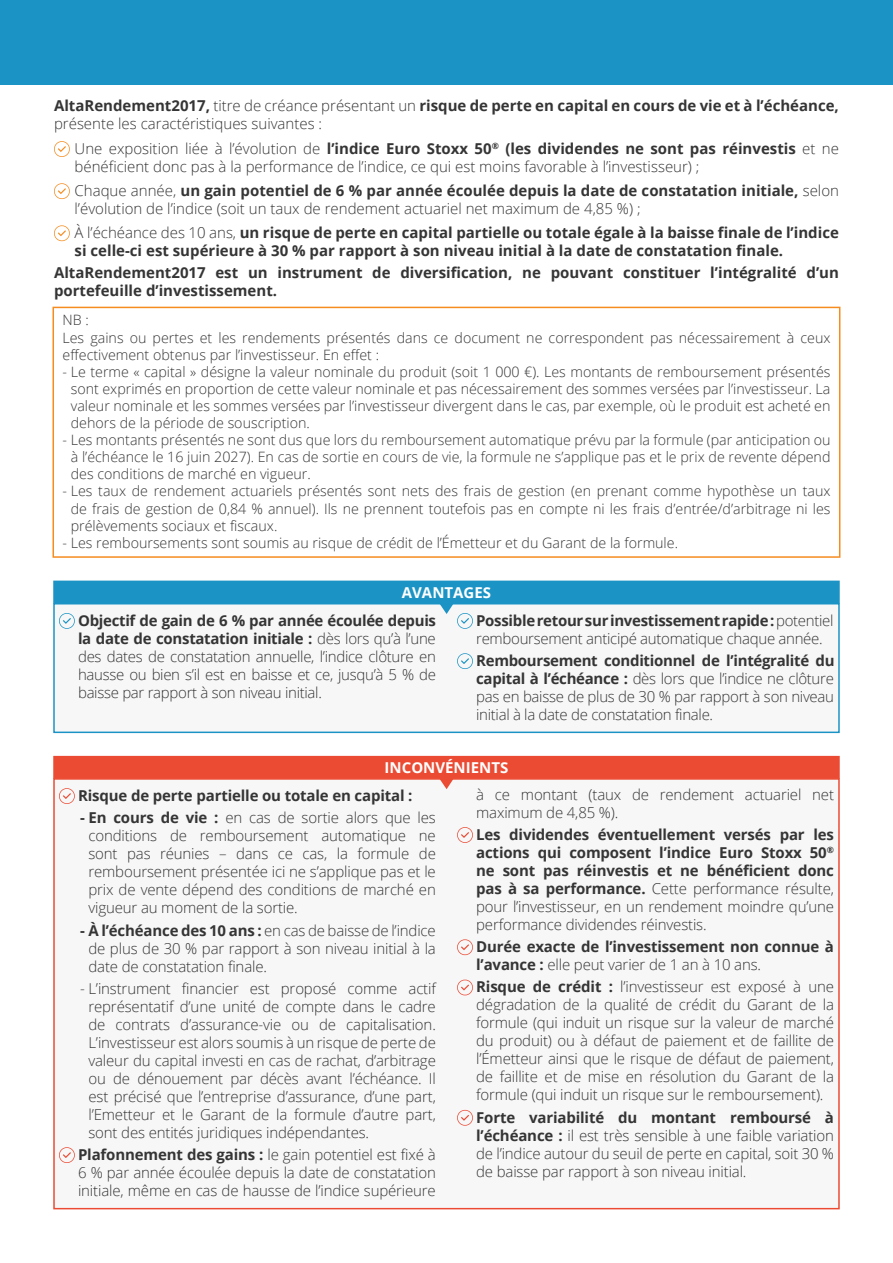
<style>
.page{position:relative;width:893px;height:1263px;background:#fff}
.page>*{position:absolute;margin:0;border:0;box-sizing:border-box;transform-origin:0 0}
.t1{font:300 15px/18px "Open Sans";letter-spacing:-.01em;color:#363536;text-align:justify}
.t2{font:700 15px/18px "Open Sans";color:#363536}
.t3{font:700 15px "Open Sans";color:#fff}
.t4{font:300 14.25px/17.1px "Open Sans";color:#363536;text-align:justify}
.s1{font-weight:300}
.s2{font-weight:700}
</style>
<div class="page">
<div style="left:0;top:0;width:893px;height:85px;background:#1b94c5"></div>
<svg style="left:54px;top:141px;width:16px;height:16px"></svg>
<svg style="left:54px;top:183px;width:16px;height:16px"></svg>
<svg style="left:54px;top:225px;width:16px;height:16px"></svg>
<svg style="left:52px;top:306px;width:789px;height:252px"></svg>
<div style="left:54px;top:779px;width:785px;height:430px;background:#f7f7f8"></div>
<svg style="left:59px;top:788px;width:16px;height:16px"></svg>
<svg style="left:59px;top:1147px;width:16px;height:16px"></svg>
<svg style="left:457px;top:827px;width:16px;height:16px"></svg>
<svg style="left:457px;top:939px;width:16px;height:16px"></svg>
<svg style="left:457px;top:980px;width:16px;height:15px"></svg>
<svg style="left:457px;top:1110px;width:16px;height:16px"></svg>
<div style="left:54px;top:757px;width:785px;height:21px;background:#eb4b33"></div>
<div style="left:53px;top:756px;width:787px;height:23px;border:2px solid #eb4b33"></div>
<svg style="left:439px;top:778px;width:15px;height:11px"></svg>
<div style="left:54px;top:604px;width:785px;height:128px;background:#f7f7f8"></div>
<svg style="left:59px;top:613px;width:16px;height:16px"></svg>
<svg style="left:457px;top:653px;width:16px;height:16px"></svg>
<div style="left:53px;top:603px;width:787px;height:130px;border:2px solid #1b94c5"></div>
<div style="left:54px;top:581px;width:785px;height:22px;background:#1b94c5"></div>
<svg style="left:439px;top:603px;width:34px;height:26px"></svg>
<p class="t2" style="left:54px;top:96px;width:786px">AltaRendement2017, <span class="s1">titre de créance présentant un</span> risque de perte en capital en cours de vie et à l’échéance, <span class="s1">présente les caractéristiques suivantes :</span></p>
<p class="t1" style="left:75px;top:139px;width:766px">Une exposition liée à l’évolution de <span class="s2">l’indice Euro Stoxx 50</span><sup>®</sup> <span class="s2">(les dividendes ne sont pas réinvestis</span> et ne bénéficient donc pas à la performance de l’indice, ce qui est moins favorable à l’investisseur) ;</p>
<p class="t1" style="left:75px;top:181px;width:766px">Chaque année, <span class="s2">un gain potentiel de 6 % par année écoulée depuis la date de constatation initiale,</span> selon l’évolution de l’indice (soit un taux de rendement actuariel net maximum de 4,85 %) ;</p>
<p class="t2" style="left:75px;top:223px;width:766px"><span class="s1">À l’échéance des 10 ans,</span> un risque de perte en capital partielle ou totale égale à la baisse finale de l’indice si celle-ci est supérieure à 30 % par rapport à son niveau initial à la date de constatation finale.</p>
<p class="t2" style="left:54px;top:264px;width:786px">AltaRendement2017 est un instrument de diversification, ne pouvant constituer l’intégralité d’un portefeuille d’investissement.</p>
<p class="t4" style="left:63px;top:311px;width:769px;text-align:left">NB :<br>Les gains ou pertes et les rendements présentés dans ce document ne correspondent pas nécessairement à ceux effectivement obtenus par l’investisseur. En effet :</p>
<p class="t4" style="left:71px;top:363px;width:761px;text-indent:-8px">- Le terme « capital » désigne la valeur nominale du produit (soit 1 000 €). Les montants de remboursement présentés sont exprimés en proportion de cette valeur nominale et pas nécessairement des sommes versées par l’investisseur. La valeur nominale et les sommes versées par l’investisseur divergent dans le cas, par exemple, où le produit est acheté en dehors de la période de souscription.</p>
<p class="t4" style="left:71px;top:431px;width:761px;text-indent:-8px">- Les montants présentés ne sont dus que lors du remboursement automatique prévu par la formule (par anticipation ou à l’échéance le 16 juin 2027). En cas de sortie en cours de vie, la formule ne s’applique pas et le prix de revente dépend des conditions de marché en vigueur.</p>
<p class="t4" style="left:71px;top:482px;width:761px;text-indent:-8px">- Les taux de rendement actuariels présentés sont nets des frais de gestion (en prenant comme hypothèse un taux de frais de gestion de 0,84 % annuel). Ils ne prennent toutefois pas en compte ni les frais d’entrée/d’arbitrage ni les prélèvements sociaux et fiscaux.</p>
<p class="t4" style="left:63px;top:534px;width:617px">- Les remboursements sont soumis au risque de crédit de l’Émetteur et du Garant de la formule.</p>
<p class="t3" style="left:402px;top:582px;width:91px">AVANTAGES</p>
<p class="t1" style="left:78px;top:611px;width:360px"><span class="s2">Objectif de gain de 6 % par année écoulée depuis la date de constatation initiale :</span> dès lors qu’à l’une des dates de constatation annuelle, l’indice clôture en hausse ou bien s’il est en baisse et ce, jusqu’à 5 % de baisse par rapport à son niveau initial.</p>
<p class="t1" style="left:476px;top:611px;width:359px"><span class="s2">Possible retour sur investissement rapide :</span> potentiel remboursement anticipé automatique chaque année.</p>
<p class="t1" style="left:476px;top:651px;width:360px"><span class="s2">Remboursement conditionnel de l’intégralité du capital à l’échéance :</span> dès lors que l’indice ne clôture pas en baisse de plus de 30 % par rapport à son niveau initial à la date de constatation finale.</p>
<p class="t3" style="left:385px;top:757px;width:125px">INCONVÉNIENTS</p>
<p class="t2" style="left:78px;top:786px;width:336px">Risque de perte partielle ou totale en capital :</p>
<p class="t1" style="left:88px;top:808px;width:349px;text-indent:-8px"><span class="s2">- En cours de vie :</span> en cas de sortie alors que les conditions de remboursement automatique ne sont pas réunies – dans ce cas, la formule de remboursement présentée ici ne s’applique pas et le prix de vente dépend des conditions de marché en vigueur au moment de la sortie.</p>
<p class="t1" style="left:88px;top:921px;width:349px;text-indent:-8px"><span class="s2">- À l’échéance des 10 ans :</span> en cas de baisse de l’indice de plus de 30 % par rapport à son niveau initial à la date de constatation finale.</p>
<p class="t1" style="left:88px;top:979px;width:349px;text-indent:-8px">- L’instrument financier est proposé comme actif représentatif d’une unité de compte dans le cadre de contrats d’assurance-vie ou de capitalisation.<br>L’investisseur est alors soumis à un risque de perte de valeur du capital investi en cas de rachat, d’arbitrage ou de dénouement par décès avant l’échéance. Il est précisé que l’entreprise d’assurance, d’une part, l’Emetteur et le Garant de la formule d’autre part, sont des entités juridiques indépendantes.</p>
<p class="t1" style="left:78px;top:1145px;width:359px"><span class="s2">Plafonnement des gains :</span> le gain potentiel est fixé à 6 % par année écoulée depuis la date de constatation initiale, même en cas de hausse de l’indice supérieure</p>
<p class="t1" style="left:476px;top:785px;width:359px">à ce montant (taux de rendement actuariel net maximum de 4,85 %).</p>
<p class="t2" style="left:476px;top:825px;width:359px;text-align:justify">Les dividendes éventuellement versés par les actions qui composent l’indice Euro Stoxx 50<sup>® </sup>ne sont pas réinvestis et ne bénéficient donc pas à sa performance. <span class="s1">Cette performance résulte, pour l’investisseur, en un rendement moindre qu’une performance dividendes réinvestis.</span></p>
<p class="t2" style="left:476px;top:937px;width:359px">Durée exacte de l’investissement non connue à l’avance : <span class="s1">elle peut varier de 1 an à 10 ans.</span></p>
<p class="t1" style="left:476px;top:977px;width:359px"><span class="s2">Risque de crédit :</span> l’investisseur est exposé à une dégradation de la qualité de crédit du Garant de la formule (qui induit un risque sur la valeur de marché du produit) ou à défaut de paiement et de faillite de l’Émetteur ainsi que le risque de défaut de paiement, de faillite et de mise en résolution du Garant de la formule (qui induit un risque sur le remboursement).</p>
<p class="t1" style="left:476px;top:1108px;width:359px"><span class="s2">Forte variabilité du montant remboursé à l’échéance :</span> il est très sensible à une faible variation de l’indice autour du seuil de perte en capital, soit 30 % de baisse par rapport à son niveau initial.</p>
</div>
